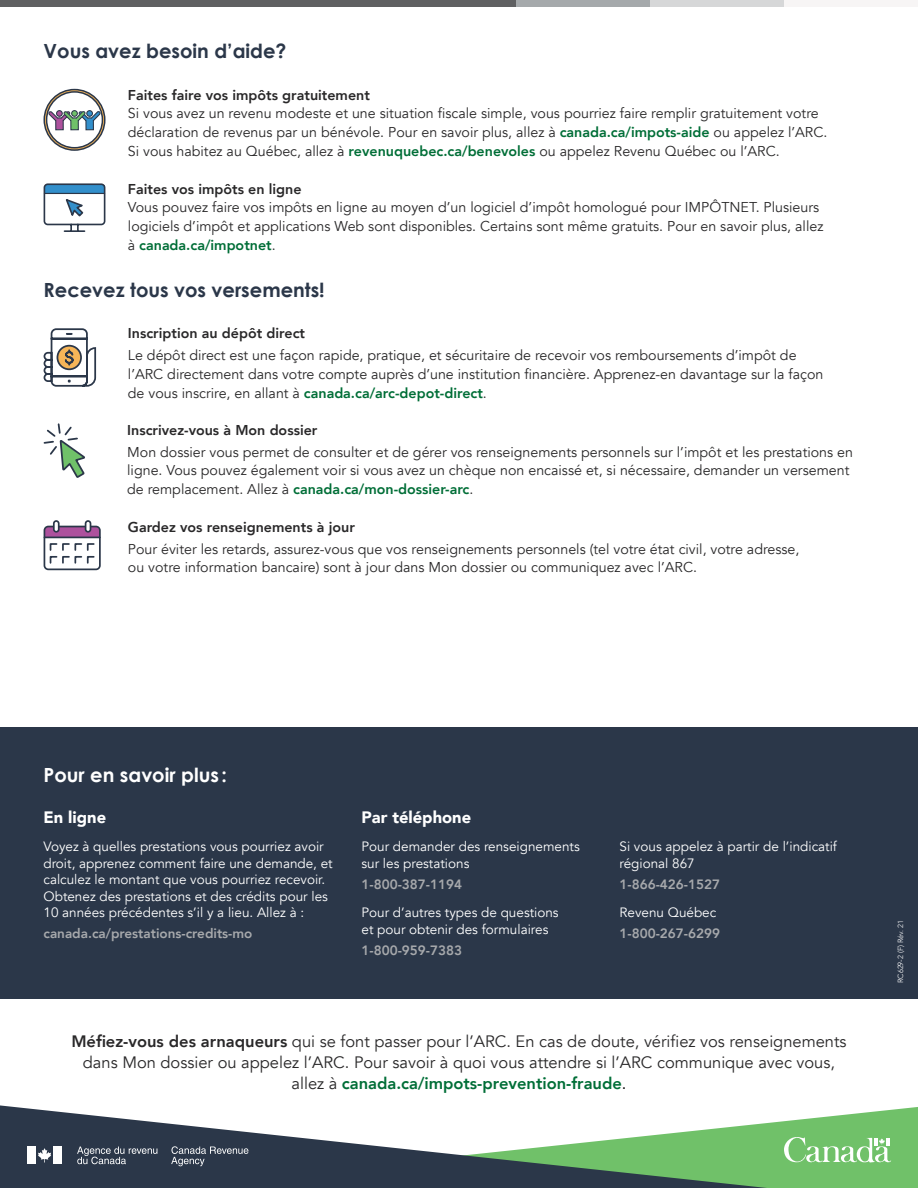
<style>
.page{position:relative;width:918px;height:1188px;background:#fff}
.page>*{position:absolute;margin:0;border:0;box-sizing:border-box;transform-origin:0 0}
.t1{font:700 19.5px "Century Gothic";color:#2b3749}
.t2{font:700 19.5px "Century Gothic";color:#fff}
.t3{font:16.5px/21px "Avenir";color:#292829;text-align:center}
.t4{font:900 16.5px "Avenir";color:#fff}
.t5{font:14.25px/18.8px "Avenir";color:#292829}
.t6{font:800 14.25px "Avenir";color:#292829}
.t7{font:13.5px/16.5px "Avenir";color:#fff}
.t8{font:800 13.5px "Avenir";color:#a7a9ac}
.t9{font:300 7.5px "Avenir";color:#fff}
.s1{font-weight:800;color:#006e37}
.s2{font-weight:800}
.s3{color:#000}
</style>
<div class="page">
<div style="left:892px;top:1107px;width:26px;height:81px;background:#70c169"></div>
<svg style="left:0;top:1105px;width:892px;height:83px"></svg>
<div style="left:27px;top:1147px;width:8px;height:17px;background:#fff"></div>
<svg style="left:38px;top:1148px;width:13px;height:14px"></svg>
<div style="left:54px;top:1147px;width:8px;height:17px;background:#fff"></div>
<svg style="left:77px;top:1147px;width:80px;height:17px"></svg>
<svg style="left:171px;top:1146px;width:77px;height:20px;background:#4d5766"></svg>
<svg style="left:784px;top:1132px;width:107px;height:35px;background:#8ccd86"></svg>
<div style="left:784px;top:0;width:134px;height:7px;background:#f7f5f5"></div>
<div style="left:650px;top:0;width:134px;height:7px;background:#d6d7d8"></div>
<div style="left:515px;top:0;width:134px;height:7px;background:#a5a9ab"></div>
<div style="left:375px;top:0;width:140px;height:7px;background:#5f6061"></div>
<div style="left:0;top:0;width:381px;height:7px;background:#5f6061"></div>
<svg style="left:43px;top:183px;width:63px;height:49px"></svg>
<hr style="left:44px;top:193px;width:61px;height:1px;background:#2b3749">
<svg style="left:43px;top:328px;width:54px;height:59px"></svg>
<svg style="left:43px;top:423px;width:42px;height:55px"></svg>
<div style="left:44px;top:526px;width:57px;height:44px;border:2px solid #2b3749;border-radius:4px"></div>
<div style="left:85px;top:520px;width:6px;height:13px;border:2px solid #2b3749;border-radius:2px"></div>
<div style="left:53px;top:520px;width:7px;height:13px;border:2px solid #2b3749;border-radius:2px"></div>
<hr style="left:44px;top:537px;width:56px;height:1px;background:#2b3749">
<svg style="left:45px;top:526px;width:55px;height:39px"></svg>
<div style="left:0;top:728px;width:918px;height:271px;background:#2b3749"></div>
<svg style="left:43px;top:88px;width:63px;height:63px"></svg>
<div style="left:71px;top:110px;width:7px;height:7px;border:1px solid #2b3749;border-radius:50%"></div>
<h1 class="t1" style="left:44px;top:36px;width:244px">Vous avez besoin d’aide?</h1>
<p class="t6" style="left:128px;top:84px;width:243px">Faites faire vos impôts gratuitement</p>
<p class="t5" style="left:128px;top:104px;width:701px">Si vous avez un revenu modeste et une situation fiscale simple, vous pourriez faire remplir gratuitement votre déclaration de revenus par un bénévole. Pour en savoir plus, allez à <span class="s1">canada.ca/impots-aide</span> ou appelez l’ARC.<br>Si vous habitez au Québec, allez à <span class="s1">revenuquebec.ca/benevoles</span> ou appelez Revenu Québec ou l’ARC.</p>
<p class="t6" style="left:128px;top:177px;width:175px">Faites vos impôts en ligne</p>
<p class="t5" style="left:128px;top:198px;width:697px">Vous pouvez faire vos impôts en ligne au moyen d’un logiciel d’impôt homologué pour IMPÔTNET. Plusieurs logiciels d’impôt et applications Web sont disponibles. Certains sont même gratuits. Pour en savoir plus, allez à <span class="s1">canada.ca/impotnet</span>.</p>
<h1 class="t1" style="left:44px;top:275px;width:283px">Recevez tous vos versements!</h1>
<p class="t6" style="left:128px;top:322px;width:179px">Inscription au dépôt direct</p>
<p class="t5" style="left:128px;top:346px;width:697px">Le dépôt direct est une façon rapide, pratique, et sécuritaire de recevoir vos remboursements d’impôt de l’ARC directement dans votre compte auprès d’une institution financière. Apprenez-en davantage sur la façon de vous inscrire, en allant à <span class="s1">canada.ca/arc-depot-direct</span>.</p>
<p class="t6" style="left:127px;top:419px;width:192px">Inscrivez-vous à Mon dossier</p>
<p class="t5" style="left:127px;top:443px;width:727px">Mon dossier vous permet de consulter et de gérer vos renseignements personnels sur l’impôt et les prestations en ligne. Vous pouvez également voir si vous avez un chèque non encaissé et, si nécessaire, demander un versement de remplacement. Allez à <span class="s1">canada.ca/mon-dossier-arc</span>.</p>
<p class="t6" style="left:128px;top:516px;width:228px">Gardez vos renseignements à jour</p>
<p class="t5" style="left:128px;top:540px;width:673px">Pour éviter les retards, assurez-vous que vos renseignements personnels (tel votre état civil, votre adresse, ou votre information bancaire) sont à jour dans Mon dossier ou communiquez avec l’ARC.</p>
<h1 class="t2" style="left:44px;top:760px;width:185px">Pour en savoir plus :</h1>
<p class="t4" style="left:44px;top:803px;width:64px">En ligne</p>
<p class="t7" style="left:44px;top:839px;width:291px">Voyez à quelles prestations vous pourriez avoir droit, apprenez comment faire une demande, et calculez le montant que vous pourriez recevoir.<br>Obtenez des prestations et des crédits pour les 10 années précédentes s’il y a lieu. Allez à :</p>
<p class="t8" style="left:44px;top:923px;width:211px">canada.ca/prestations-credits-mo</p>
<p class="t4" style="left:362px;top:803px;width:111px">Par téléphone</p>
<p class="t7" style="left:362px;top:839px;width:220px">Pour demander des renseignements sur les prestations</p>
<p class="t8" style="left:362px;top:874px;width:102px">1-800-387-1194</p>
<p class="t7" style="left:362px;top:905px;width:199px">Pour d’autres types de questions et pour obtenir des formulaires</p>
<p class="t8" style="left:362px;top:940px;width:102px">1-800-959-7383</p>
<p class="t7" style="left:619px;top:839px;width:219px">Si vous appelez à partir de l’indicatif régional 867</p>
<p class="t8" style="left:619px;top:874px;width:102px">1-866-426-1527</p>
<p class="t7" style="left:619px;top:905px;width:98px">Revenu Québec</p>
<p class="t8" style="left:619px;top:923px;width:102px">1-800-267-6299</p>
<p class="t3" style="left:71px;top:1031px;width:777px"><span class="s2">Méfiez-vous des arnaqueurs</span> qui se font passer pour l’ARC. En cas de doute, vérifiez vos renseignements dans Mon dossier ou appelez l’ARC. Pour savoir à quoi vous attendre si l’ARC communique avec vous, allez à <span class="s1">canada.ca/impots-prevention-fraude</span><span class="s3">.</span></p>
<p class="t9" style="left:896px;top:983px;width:65px;rotate:-90deg">RC629-2 (F) Rév. 21</p>
</div>
